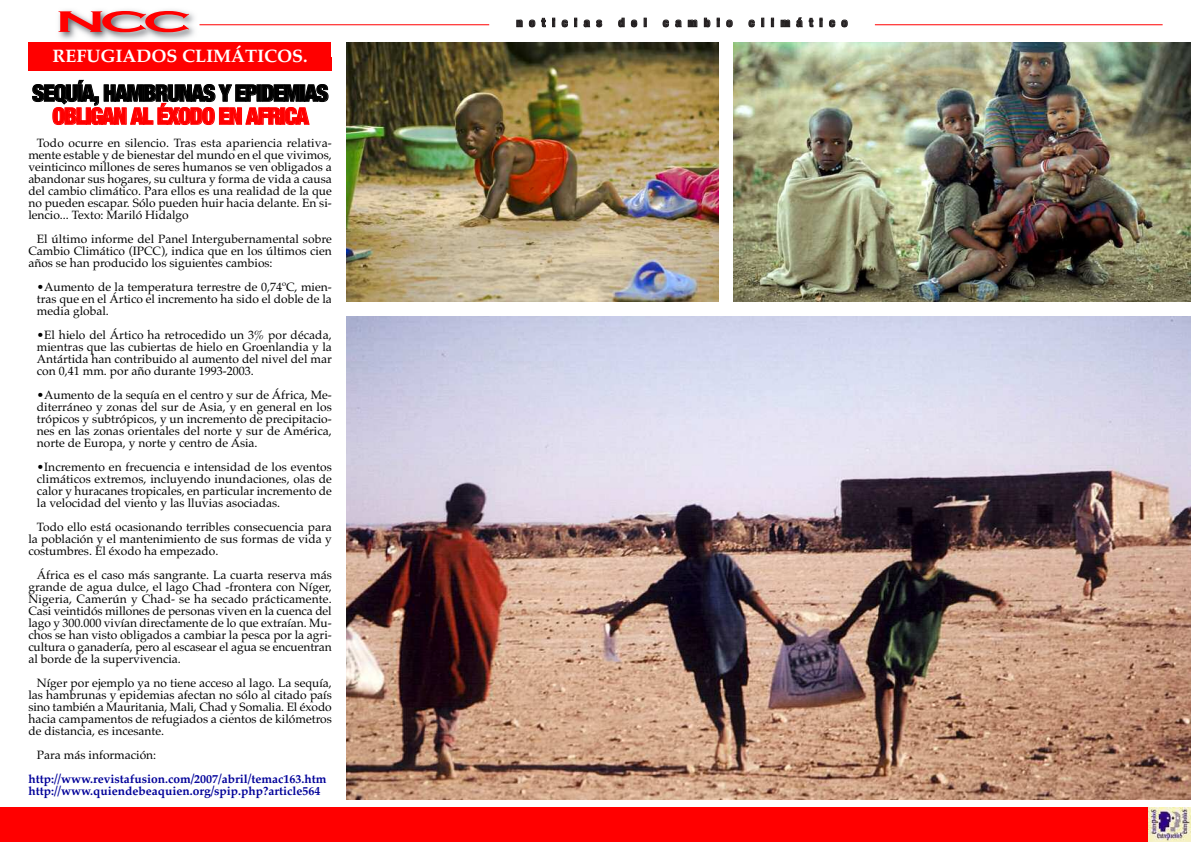
<style>
.page{position:relative;width:1191px;height:842px;background:#fff}
.page>*{position:absolute;margin:0;border:0;box-sizing:border-box;transform-origin:0 0}
.t1{font:900 condensed 23px "Helvetica Neue";letter-spacing:-.05em;color:#000}
.t2{font:900 condensed 23px "Helvetica Neue";letter-spacing:-.05em;color:#f00}
.t3{font:700 18px "Palatino";color:#fff}
.t4{font:12px/12px "Palatino";color:#000;text-align:justify}
.t5{font:700 12px/12px "Palatino";color:#009}
.t6{font:900 condensed 12px "Helvetica Neue";letter-spacing:.555em;color:#231f20}
</style>
<div class="page">
<img style="left:53px;top:9px;width:148px;height:34px">
<svg style="left:58px;top:11px;width:131px;height:21px;background:#e47374"></svg>
<div style="left:0;top:807px;width:1191px;height:35px;background:#f00"></div>
<hr style="left:199px;top:24px;width:290px;height:1px;background:#f00">
<hr style="left:875px;top:24px;width:287px;height:1px;background:#f00">
<img style="left:1148px;top:807px;width:43px;height:35px">
<img style="left:346px;top:43px;width:373px;height:259px">
<div style="left:28px;top:43px;width:304px;height:28px;background:#f00"></div>
<img style="left:733px;top:43px;width:458px;height:259px">
<img style="left:346px;top:316px;width:844px;height:483px">
<h2 class="t3" style="left:53px;top:45px;width:256px">REFUGIADOS CLIMÁTICOS.</h2>
<h1 class="t1" style="left:32px;top:79px;width:298px">SEQUÍA, HAMBRUNAS Y EPIDEMIAS</h1>
<h1 class="t2" style="left:52px;top:102px;width:258px">OBLIGAN AL ÉXODO EN AFRICA</h1>
<p class="t4" style="left:28px;top:137px;width:305px;text-indent:9px">Todo ocurre en silencio. Tras esta apariencia relativa&shy;mente estable y de bienestar del mundo en el que vivimos, veinticinco millones de seres humanos se ven obligados a abandonar sus hogares, su cultura y forma de vida a causa del cambio climático. Para ellos es una realidad de la que no pueden escapar. Sólo pueden huir hacia delante. En si&shy;lencio... Texto: Mariló Hidalgo</p>
<p class="t4" style="left:28px;top:233px;width:305px;text-indent:9px">El último informe del Panel Intergubernamental sobre Cambio Climático (IPCC), indica que en los últimos cien años se han producido los siguientes cambios:</p>
<p class="t4" style="left:37px;top:281px;width:296px">•Aumento de la temperatura terrestre de 0,74ºC, mien&shy;tras que en el Ártico el incremento ha sido el doble de la media global.</p>
<p class="t4" style="left:37px;top:329px;width:296px">•El hielo del Ártico ha retrocedido un 3% por década, mientras que las cubiertas de hielo en Groenlandia y la Antártida han contribuido al aumento del nivel del mar con 0,41 mm. por año durante 1993-2003.</p>
<p class="t4" style="left:37px;top:389px;width:296px">•Aumento de la sequía en el centro y sur de África, Me&shy;diterráneo y zonas del sur de Asia, y en general en los trópicos y subtrópicos, y un incremento de precipitacio&shy;nes en las zonas orientales del norte y sur de América, norte de Europa, y norte y centro de Asia.</p>
<p class="t4" style="left:37px;top:461px;width:296px">•Incremento en frecuencia e intensidad de los eventos climáticos extremos, incluyendo inundaciones, olas de calor y huracanes tropicales, en particular incremento de la velocidad del viento y las lluvias asociadas.</p>
<p class="t4" style="left:28px;top:521px;width:305px;text-indent:9px">Todo ello está ocasionando terribles consecuencia para la población y el mantenimiento de sus formas de vida y costumbres. El éxodo ha empezado.</p>
<p class="t4" style="left:28px;top:569px;width:305px;text-indent:9px">África es el caso más sangrante. La cuarta reserva más grande de agua dulce, el lago Chad -frontera con Níger, Nigeria, Camerún y Chad- se ha secado prácticamente.<br>Casi veintidós millones de personas viven en la cuenca del lago y 300.000 vivían directamente de lo que extraían. Mu&shy;chos se han visto obligados a cambiar la pesca por la agri&shy;cultura o ganadería, pero al escasear el agua se encuentran al borde de la supervivencia.</p>
<p class="t4" style="left:28px;top:677px;width:305px;text-indent:9px">Níger por ejemplo ya no tiene acceso al lago. La sequía, las hambrunas y epidemias afectan no sólo al citado país sino también a Mauritania, Mali, Chad y Somalia. El éxodo hacia campamentos de refugiados a cientos de kilómetros de distancia, es incesante.</p>
<p class="t4" style="left:37px;top:749px;width:121px">Para más información:</p>
<p class="t5" style="left:28px;top:773px;width:299px">http://www.revistafusion.com/2007/abril/temac163.htm http://www.quiendebeaquien.org/spip.php?article564</p>
<p class="t6" style="left:516px;top:15px;width:87px">noticias</p>
<p class="t6" style="left:618px;top:15px;width:30px">del</p>
<p class="t6" style="left:663px;top:15px;width:71px">cambio</p>
<p class="t6" style="left:748px;top:15px;width:100px">climático</p>
</div>
